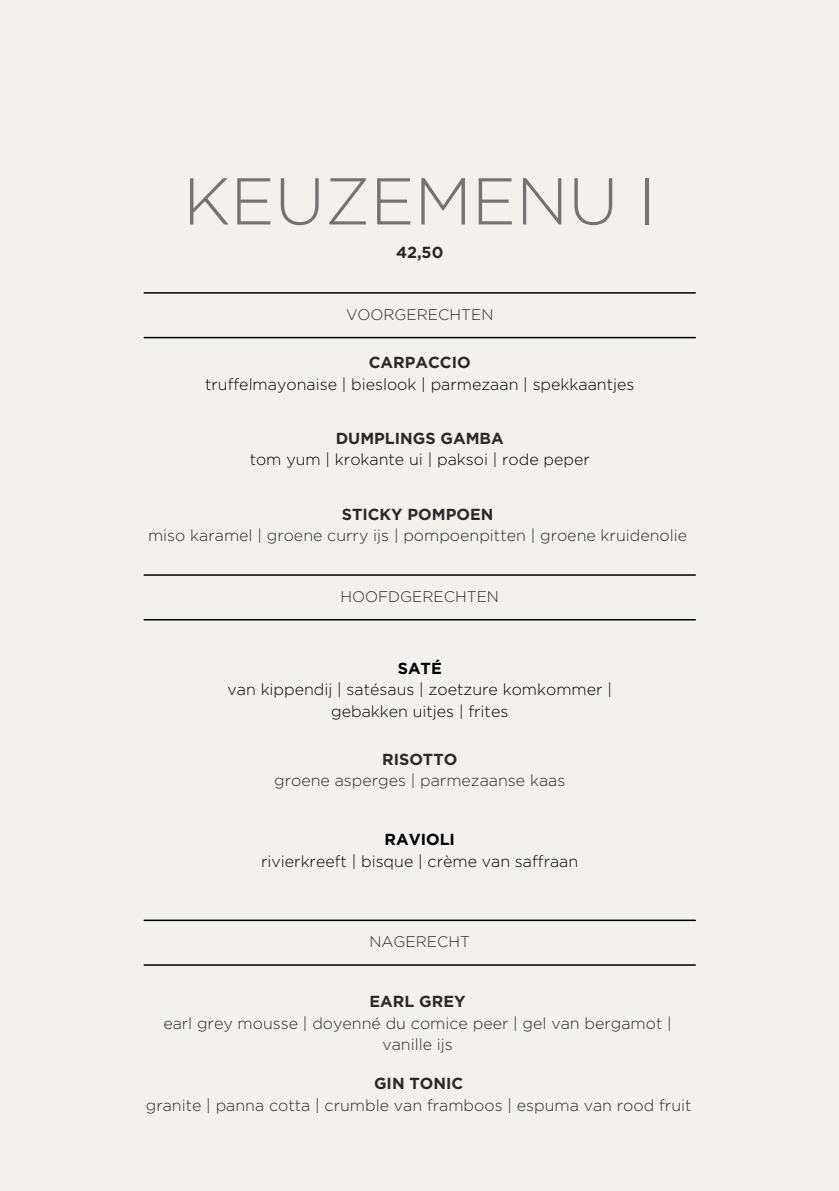
<style>
.page{position:relative;width:839px;height:1191px;background:#fff}
.page>*{position:absolute;margin:0;border:0;box-sizing:border-box;transform-origin:0 0}
.t1{font:300 66px "Gotham";color:#737373}
.t2{font:300 16px/21.4px "Gotham";color:#2a2a2a;text-align:center}
.t3{font:300 16px "Gotham";color:#000}
.t4{font:700 16px "Gotham";color:#2a2a2a}
.t5{font:700 16px "Gotham";color:#000}
.t6{font:300 15.4px "Gotham";color:#2a2a2a}
</style>
<div class="page">
<div style="left:0;top:0;width:838px;height:1191px;background:#f2f1ee"></div>
<hr style="left:144px;top:292px;width:551px;height:2px;background:#000">
<hr style="left:144px;top:337px;width:551px;height:1px;background:#000">
<hr style="left:144px;top:574px;width:551px;height:2px;background:#000">
<hr style="left:144px;top:619px;width:551px;height:1px;background:#000">
<hr style="left:144px;top:920px;width:551px;height:1px;background:#000">
<hr style="left:144px;top:964px;width:551px;height:2px;background:#000">
<p class="t1" style="left:183px;top:172px;width:474px">KEUZEMENU I</p>
<h2 class="t4" style="left:396px;top:245px;width:49px">42,50</h2>
<h1 class="t6" style="left:346px;top:307px;width:149px">VOORGERECHTEN</h1>
<p class="t4" style="left:369px;top:356px;width:103px">CARPACCIO</p>
<p class="t3" style="left:205px;top:377px;width:431px">truffelmayonaise | bieslook | parmezaan | spekkaantjes</p>
<p class="t4" style="left:336px;top:431px;width:169px">DUMPLINGS GAMBA</p>
<p class="t3" style="left:250px;top:453px;width:341px">tom yum | krokante ui | paksoi | rode peper</p>
<p class="t4" style="left:342px;top:507px;width:153px">STICKY POMPOEN</p>
<p class="t2" style="left:148px;top:526px;width:540px">miso karamel | groene curry ijs | pompoenpitten | groene kruidenolie</p>
<p class="t6" style="left:340px;top:589px;width:160px">HOOFDGERECHTEN</p>
<p class="t5" style="left:398px;top:661px;width:45px">SATÉ</p>
<p class="t3" style="left:227px;top:682px;width:386px">van kippendij | satésaus | zoetzure komkommer |</p>
<p class="t3" style="left:331px;top:704px;width:179px">gebakken uitjes | frites</p>
<p class="t4" style="left:382px;top:752px;width:77px">RISOTTO</p>
<p class="t2" style="left:274px;top:771px;width:293px">groene asperges | parmezaanse kaas</p>
<p class="t5" style="left:384px;top:832px;width:72px">RAVIOLI</p>
<h2 class="t3" style="left:261px;top:854px;width:318px">rivierkreeft | bisque | crème van saffraan</h2>
<h2 class="t6" style="left:369px;top:935px;width:102px">NAGERECHT</h2>
<p class="t4" style="left:369px;top:995px;width:97px">EARL GREY</p>
<p class="t2" style="left:163px;top:1013px;width:510px">earl grey mousse | doyenné du comice peer | gel van bergamot | vanille ijs</p>
<p class="t4" style="left:374px;top:1077px;width:91px">GIN TONIC</p>
<p class="t2" style="left:146px;top:1095px;width:547px">granite | panna cotta | crumble van framboos | espuma van rood fruit</p>
</div>
